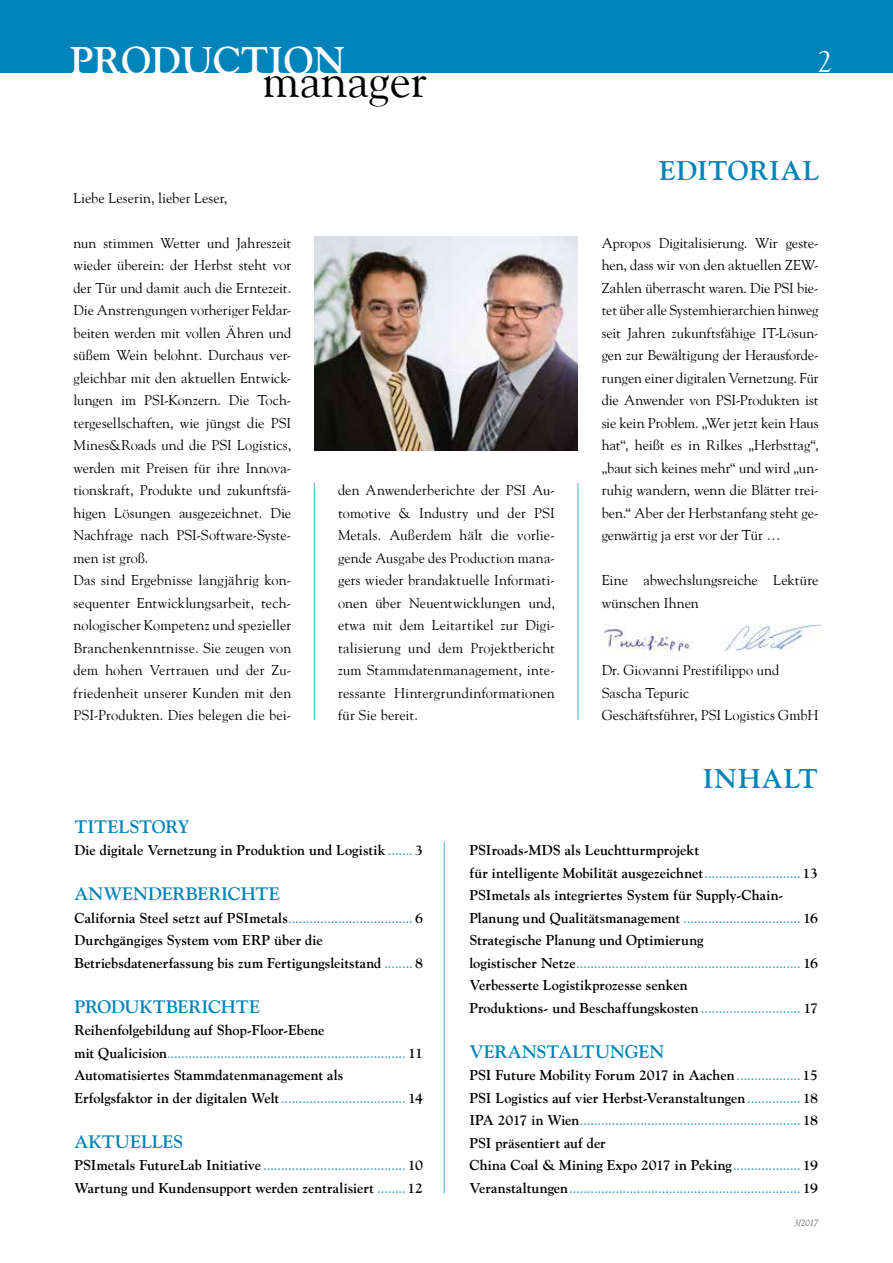
<style>
.page{position:relative;width:893px;height:1263px;background:#fff}
.page>*{position:absolute;margin:0;border:0;box-sizing:border-box;transform-origin:0 0}
.t1{font:47.7px "Goudy";color:#000}
.t2{font:700 38.4px "Goudy";color:#fff}
.t3{font:30px "Goudy";color:#fff}
.t4{font:700 27px "Goudy";letter-spacing:.02em;color:#0083b8}
.t5{font:700 18px "Goudy";letter-spacing:-.005em;color:#0083b8}
.t6{font:14.25px/22.5px "Goudy";letter-spacing:.005em;color:#000}
.t7{font:700 14.25px/22.5px "Goudy";letter-spacing:.005em;color:#000}
.t8{font:14.25px/22.5px "Goudy";color:#0083b8}
.t9{font:italic 9px "Goudy";color:#565655}
.s1{font-weight:400;color:#0083b8}
.s2{font-weight:700;color:#000}
</style>
<div class="page">
<div style="left:0;top:0;width:893px;height:72px;background:#0083b8"></div>
<hr style="left:444px;top:842px;width:1px;height:351px;background:#40aad3">
<hr style="left:314px;top:483px;width:1px;height:237px;background:#40aad3">
<hr style="left:578px;top:483px;width:1px;height:237px;background:#40aad3">
<img style="left:315px;top:236px;width:263px;height:214px">
<img style="left:599px;top:623px;width:94px;height:35px">
<img style="left:726px;top:624px;width:95px;height:27px">
<h2 class="t2" style="left:70px;top:38px;width:277px">PRODUCTION</h2>
<h1 class="t1" style="left:263px;top:51px;width:166px">manager</h1>
<p class="t6" style="left:74px;top:186px;width:155px">Liebe Leserin, lieber Leser,</p>
<p class="t6" style="left:74px;top:231px;width:219px">nun stimmen Wetter und Jahreszeit wieder überein: der Herbst steht vor der Tür und damit auch die Erntezeit.<br>Die Anstrengungen vorheriger Feldar&shy;beiten werden mit vollen Ähren und süßem Wein belohnt. Durchaus ver&shy;gleichbar mit den aktuellen Entwick&shy;lungen im PSI-Konzern. Die Toch&shy;tergesellschaften, wie jüngst die PSI Mines&amp;Roads und die PSI Logistics, werden mit Preisen für ihre Innova&shy;tionskraft, Produkte und zukunftsfä&shy;higen Lösungen ausgezeichnet. Die Nachfrage nach PSI-Software-Syste&shy;men ist groß.<br>Das sind Ergebnisse langjährig kon&shy;sequenter Entwicklungsarbeit, tech&shy;nologischer Kompetenz und spezieller Branchenkenntnisse. Sie zeugen von dem hohen Vertrauen und der Zu&shy;friedenheit unserer Kunden mit den PSI-Produkten. Dies belegen die bei-</p>
<p class="t6" style="left:338px;top:479px;width:218px;text-align:justify">den Anwenderberichte der PSI Au&shy;tomotive &amp; Industry und der PSI Metals. Außerdem hält die vorlie&shy;gende Ausgabe des Production mana&shy;gers wieder brandaktuelle Informati&shy;onen über Neuentwicklungen und, etwa mit dem Leitartikel zur Digi&shy;talisierung und dem Projektbericht zum Stammdatenmanagement, inte&shy;ressante Hintergrundinformationen für Sie bereit.</p>
<h3 class="t3" style="left:817px;top:43px;width:16px">2</h3>
<h3 class="t4" style="left:659px;top:155px;width:162px">EDITORIAL</h3>
<p class="t6" style="left:602px;top:231px;width:218px;text-align:justify">Apropos Digitalisierung. Wir geste&shy;hen, dass wir von den aktuellen ZEW-Zahlen überrascht waren. Die PSI bie&shy;tet über alle Systemhierarchien hinweg seit Jahren zukunftsfähige IT-Lösun&shy;gen zur Bewältigung der Herausforde&shy;rungen einer digitalen Vernetzung. Für die Anwender von PSI-Produkten ist sie kein Problem. „Wer jetzt kein Haus hat“, heißt es in Rilkes „Herbsttag“, „baut sich keines mehr“ und wird „un&shy;ruhig wandern, wenn die Blätter trei&shy;ben.“ Aber der Herbstanfang steht ge&shy;genwärtig ja erst vor der Tür …</p>
<p class="t6" style="left:602px;top:569px;width:218px">Eine abwechslungsreiche Lektüre wünschen Ihnen</p>
<p class="t6" style="left:602px;top:659px;width:218px">Dr. Giovanni Prestifilippo und<br>Sascha Tepuric<br>Geschäftsführer, PSI Logistics GmbH</p>
<h3 class="t4" style="left:703px;top:762px;width:117px">INHALT</h3>
<p class="t5" style="left:74px;top:816px;width:116px">TITELSTORY</p>
<p class="t7" style="left:74px;top:839px;width:350px">Die digitale Vernetzung in Produktion und Logistik <span class="s1">.......</span> 3</p>
<p class="t5" style="left:74px;top:883px;width:207px">ANWENDERBERICHTE</p>
<p class="t7" style="left:74px;top:906px;width:350px">California Steel setzt auf PSImetals<span class="s1">...................................</span> 6<br>Durchgängiges System vom ERP über die<br>Betriebsdatenerfassung bis zum Fertigungsleitstand <span class="s1">........</span> 8</p>
<p class="t5" style="left:74px;top:996px;width:187px">PRODUKTBERICHTE</p>
<p class="t7" style="left:74px;top:1019px;width:350px">Reihenfolgebildung auf Shop-Floor-Ebene<br>mit Qualicision<span class="s1">...................................................................</span> 11<br>Automatisiertes Stammdatenmanagement als Erfolgsfaktor in der digitalen Welt<span class="s1">...................................</span> 14</p>
<p class="t5" style="left:74px;top:1131px;width:110px">AKTUELLES</p>
<p class="t7" style="left:74px;top:1154px;width:350px">PSImetals FutureLab Initiative <span class="s1">........................................</span> 10<br>Wartung und Kundensupport werden zentralisiert <span class="s1">........</span>12</p>
<p class="t7" style="left:469px;top:839px;width:350px">PSIroads-MDS als Leuchtturmprojekt<br>für intelligente Mobilität ausgezeichnet<span class="s1">...........................</span>13<br>PSImetals als integriertes System für Supply-Chain-Planung und Qualitätsmanagement <span class="s1">.................................</span> 16<br>Strategische Planung und Optimierung<br>logistischer Netze<span class="s1">...............................................................</span> 16<br>Verbesserte Logistikprozesse senken<br>Produktions- und Beschaffungskosten <span class="s1">............................</span> 17</p>
<p class="t5" style="left:469px;top:1041px;width:196px">VERANSTALTUNGEN</p>
<p class="t8" style="left:469px;top:1064px;width:350px"><span class="s2">PSI Future Mobility Forum 2017 in Aachen</span>..................<span class="s2">15<br>PSI Logistics auf vier Herbst-Veranstaltungen</span>............... <span class="s2">18<br>IPA 2017 in Wien</span>.............................................................. <span class="s2">18<br>PSI präsentiert auf der<br>China Coal &amp; Mining Expo 2017 in Peking</span>................... <span class="s2">19<br>Veranstaltungen</span>................................................................. <span class="s2">19</span></p>
<p class="t9" style="left:794px;top:1217px;width:26px">3/2017</p>
</div>
